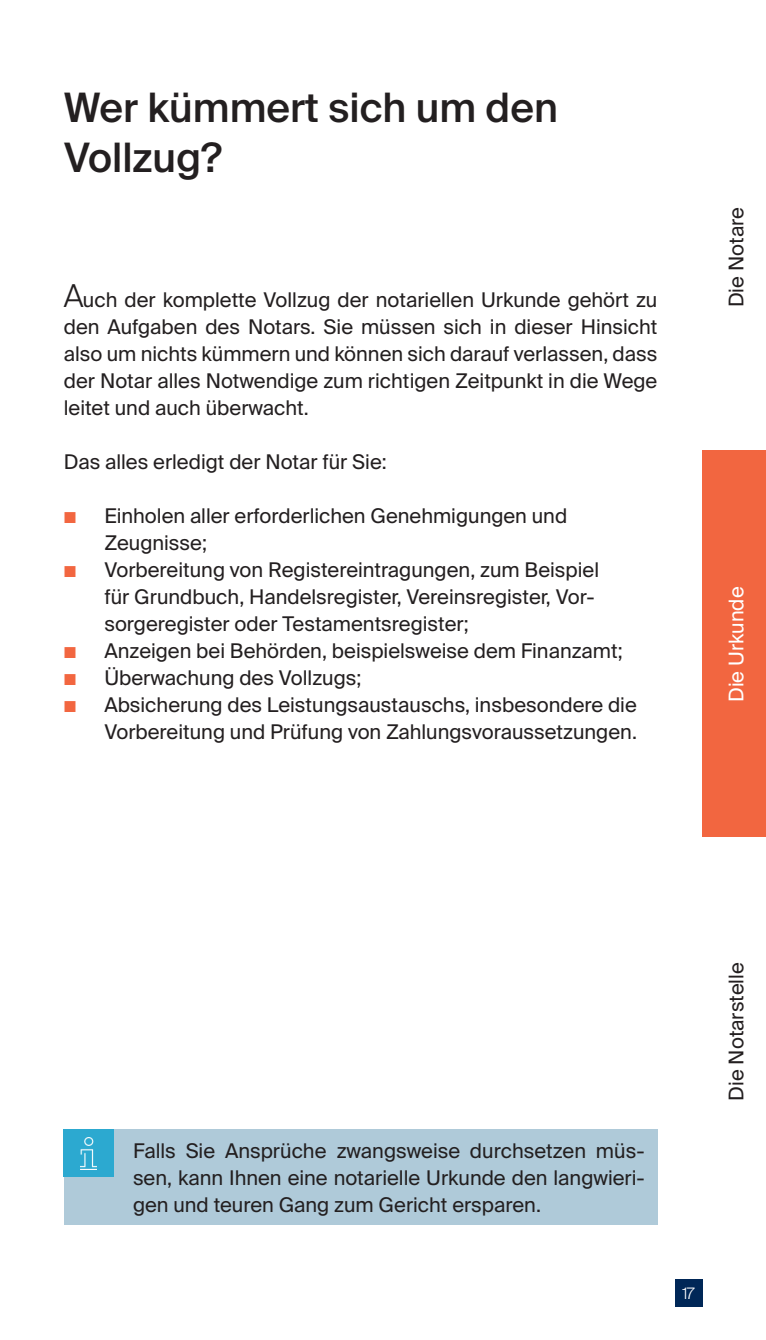
<style>
.page{position:relative;width:766px;height:1340px;background:#fff}
.page>*{position:absolute;margin:0;border:0;box-sizing:border-box;transform-origin:0 0}
.t1{font:500 40.5px/49.5px "Suisse Intl";color:#231f20}
.t2{font:20.25px/27px "Suisse Intl";color:#231f20;text-align:justify}
.t3{font:20.25px "Suisse Intl";color:#fff}
.t4{font:300 15.75px "Suisse Intl";color:#fff}
.s1{font-weight:300;font-size:31.5px}
.s2{color:#f26640}
</style>
<div class="page">
<div style="left:64px;top:1129px;width:593px;height:95px;background:#afcad9"></div>
<div style="left:64px;top:1129px;width:50px;height:48px;background:#2ca9d0"></div>
<img style="left:81px;top:1137px;width:16px;height:32px">
<div style="left:702px;top:451px;width:63px;height:387px;background:#f26640"></div>
<div style="left:675px;top:1279px;width:27px;height:27px;background:#002757"></div>
<h1 class="t1" style="left:64px;top:83px;width:495px">Wer kümmert sich um den<br>Vollzug?</h1>
<p class="t2" style="left:64px;top:286px;width:595px"><span class="s1">A</span>uch der komplette Vollzug der notariellen Urkunde gehört zu den Aufgaben des Notars. Sie müssen sich in dieser Hinsicht also um nichts kümmern und können sich darauf verlassen, dass der Notar alles Notwendige zum richtigen Zeitpunkt in die Wege leitet und auch überwacht.</p>
<p class="t2" style="left:64px;top:448px;width:324px">Das alles erledigt der Notar für Sie:</p>
<p class="t2" style="left:104px;top:502px;width:464px;text-indent:-40px"><span class="s2">■</span> Einholen aller erforderlichen Genehmigungen und<br>Zeugnisse;</p>
<p class="t2" style="left:104px;top:556px;width:496px;text-align:left;text-indent:-40px"><span class="s2">■</span> Vorbereitung von Registereintragungen, zum Beispiel für Grundbuch, Handelsregister, Vereinsregister, Vor&shy;sorgeregister oder Testamentsregister;</p>
<p class="t2" style="left:64px;top:637px;width:560px"><span class="s2">■</span> Anzeigen bei Behörden, beispielsweise dem Finanzamt;</p>
<p class="t2" style="left:64px;top:664px;width:299px"><span class="s2">■</span> Überwachung des Vollzugs;</p>
<p class="t2" style="left:64px;top:691px;width:574px;text-align:right"><span class="s2">■</span> Absicherung des Leistungsaustauschs, insbesondere die<br>Vorbereitung und Prüfung von Zahlungsvoraussetzungen.</p>
<p class="t2" style="left:722px;top:307px;width:101px;rotate:-90deg">Die Notare</p>
<p class="t3" style="left:724px;top:702px;width:117px;rotate:-90deg">Die Urkunde</p>
<p class="t2" style="left:133px;top:1137px;width:513px">Falls Sie Ansprüche zwangsweise durchsetzen müs&shy;sen, kann Ihnen eine notarielle Urkunde den langwieri&shy;gen und teuren Gang zum Gericht ersparen.</p>
<p class="t2" style="left:722px;top:1100px;width:140px;rotate:-90deg">Die Notarstelle</p>
<p class="t4" style="left:682px;top:1284px;width:14px">17</p>
</div>
